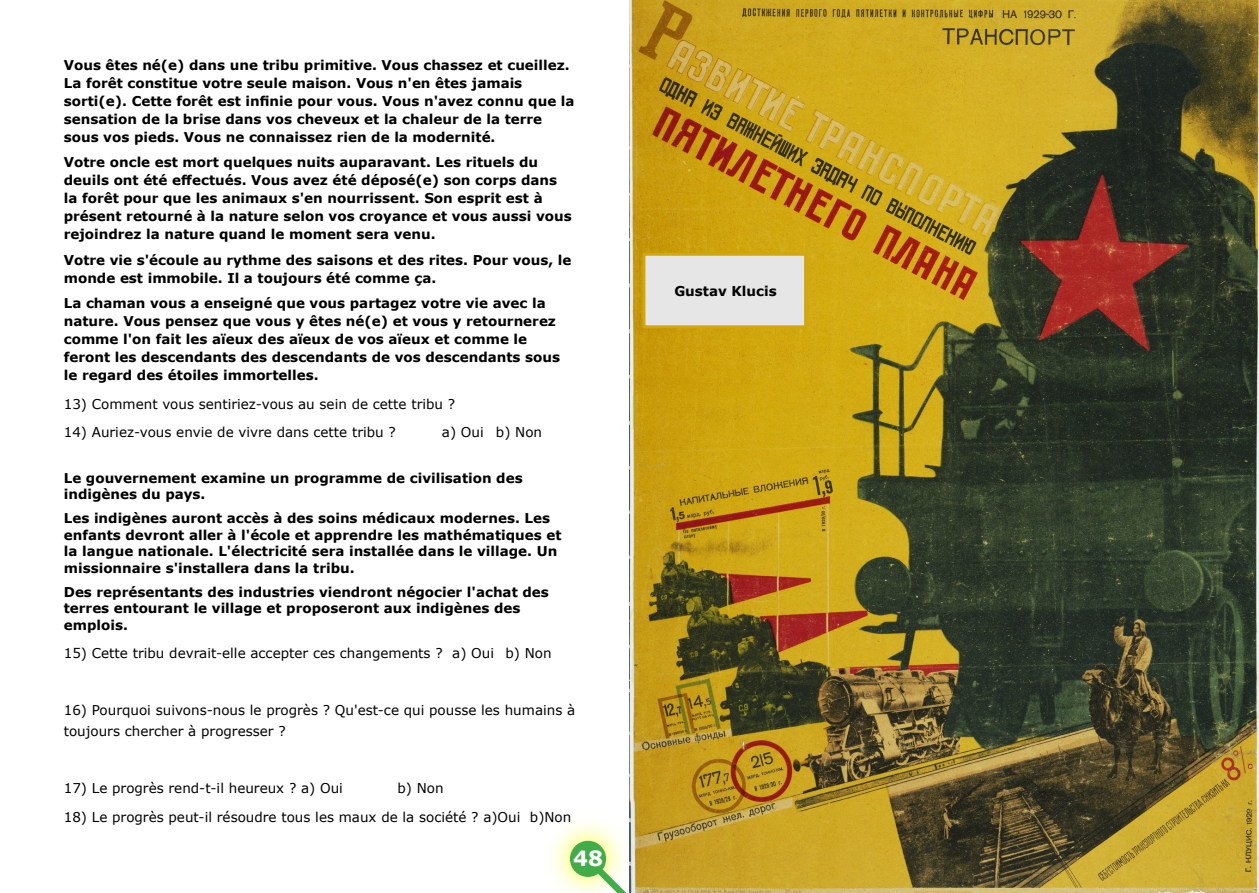
<style>
.page{position:relative;width:1259px;height:893px;background:#fff}
.page>*{position:absolute;margin:0;border:0;box-sizing:border-box;transform-origin:0 0}
.t1{font:700 21px "Verdana";color:#fff}
.t2{font:700 13.5px/18px "Verdana";color:#000}
.t3{font:13.5px/21px "Verdana";color:#000}
</style>
<div class="page">
<img style="left:552px;top:823px;width:72px;height:70px">
<div style="left:570px;top:841px;width:36px;height:36px;background:#41ad49;border-radius:50%"></div>
<svg style="left:596px;top:868px;width:30px;height:25px"></svg>
<img style="left:629px;top:0;width:630px;height:893px">
<div style="left:642px;top:253px;width:165px;height:75px;background:#e6e6e6;border:3px solid #d2a70c"></div>
<p class="t2" style="left:64px;top:57px;width:512px">Vous êtes né(e) dans une tribu primitive. Vous chassez et cueillez.<br>La forêt constitue votre seule maison. Vous n'en êtes jamais sorti(e). Cette forêt est infinie pour vous. Vous n'avez connu que la sensation de la brise dans vos cheveux et la chaleur de la terre sous vos pieds. Vous ne connaissez rien de la modernité.</p>
<p class="t2" style="left:64px;top:155px;width:509px">Votre oncle est mort quelques nuits auparavant. Les rituels du deuils ont été effectués. Vous avez été déposé(e) son corps dans la forêt pour que les animaux s'en nourrissent. Son esprit est à présent retourné à la nature selon vos croyance et vous aussi vous rejoindrez la nature quand le moment sera venu.</p>
<p class="t2" style="left:64px;top:252px;width:509px">Votre vie s'écoule au rythme des saisons et des rites. Pour vous, le monde est immobile. Il a toujours été comme ça.</p>
<p class="t2" style="left:64px;top:296px;width:498px">La chaman vous a enseigné que vous partagez votre vie avec la nature. Vous pensez que vous y êtes né(e) et vous y retournerez comme l'on fait les aïeux des aïeux de vos aïeux et comme le feront les descendants des descendants de vos descendants sous le regard des étoiles immortelles.</p>
<p class="t3" style="left:64px;top:395px;width:393px">13) Comment vous sentiriez-vous au sein de cette tribu ?</p>
<p class="t3" style="left:64px;top:423px;width:334px">14) Auriez-vous envie de vivre dans cette tribu ?</p>
<p class="t3" style="left:442px;top:423px;width:102px">a) Oui b) Non</p>
<p class="t2" style="left:64px;top:471px;width:460px;line-height:16.5px">Le gouvernement examine un programme de civilisation des indigènes du pays.</p>
<p class="t2" style="left:64px;top:511px;width:499px;line-height:16.5px">Les indigènes auront accès à des soins médicaux modernes. Les enfants devront aller à l'école et apprendre les mathématiques et la langue nationale. L'électricité sera installée dans le village. Un missionnaire s'installera dans la tribu.</p>
<p class="t2" style="left:64px;top:585px;width:486px;line-height:16.5px">Des représentants des industries viendront négocier l'achat des terres entourant le village et proposeront aux indigènes des emplois.</p>
<p class="t3" style="left:64px;top:644px;width:489px">15) Cette tribu devrait-elle accepter ces changements ? a) Oui b) Non</p>
<p class="t3" style="left:64px;top:701px;width:513px">16) Pourquoi suivons-nous le progrès ? Qu'est-ce qui pousse les humains à toujours chercher à progresser ?</p>
<p class="t3" style="left:64px;top:779px;width:281px">17) Le progrès rend-t-il heureux ? a) Oui</p>
<p class="t3" style="left:397px;top:779px;width:48px">b) Non</p>
<p class="t3" style="left:64px;top:808px;width:509px">18) Le progrès peut-il résoudre tous les maux de la société ? a)Oui b)Non</p>
<h1 class="t1" style="left:573px;top:850px;width:31px">48</h1>
<p class="t2" style="left:674px;top:283px;width:104px">Gustav Klucis</p>
</div>
